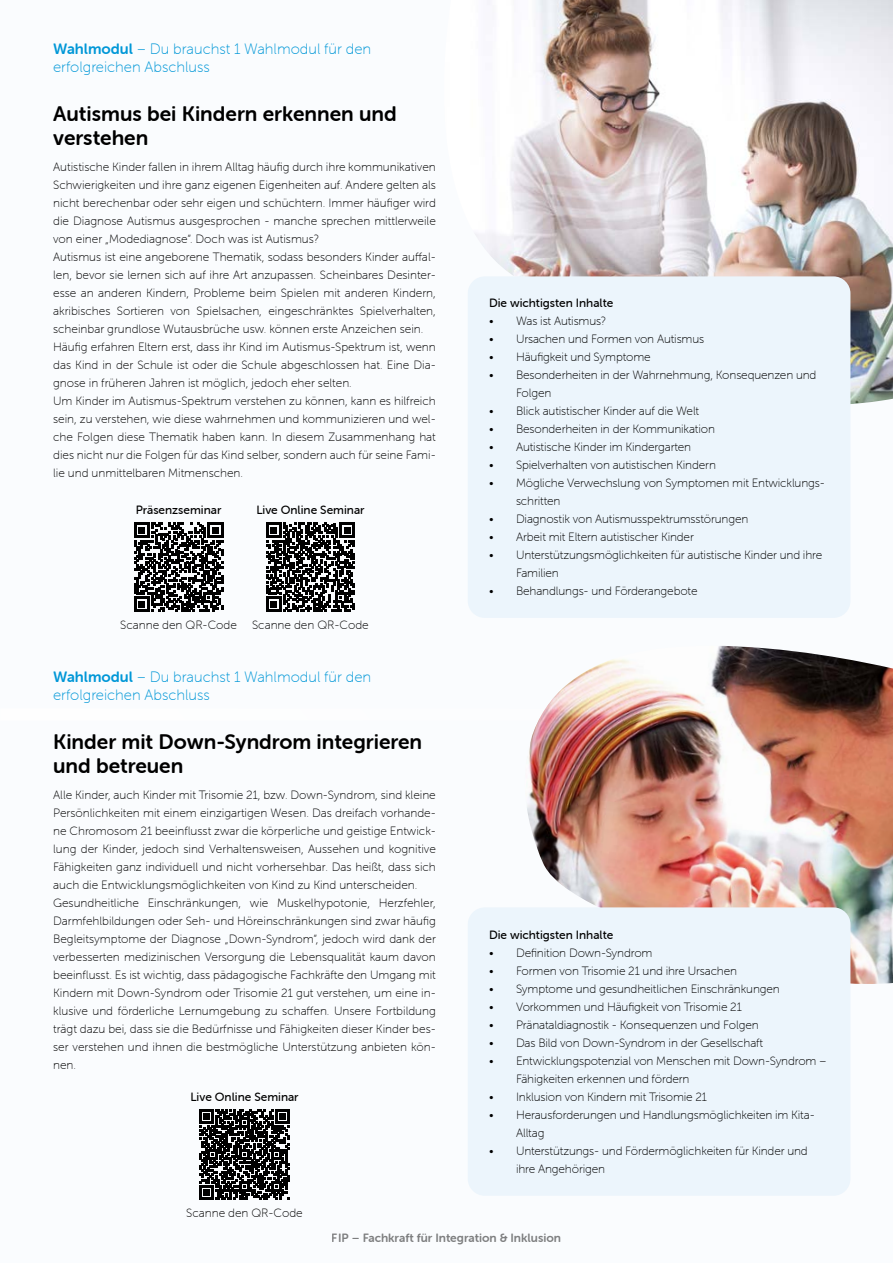
<style>
.page{position:relative;width:893px;height:1263px;background:#fafcfe}
.page>*{position:absolute;margin:0;border:0;box-sizing:border-box;transform-origin:0 0}
.t1{font:21px/24px "Museo Sans Rounded 700";color:#000}
.t2{font:15px/18px "Museo Sans Rounded 100";color:#0097d7}
.t3{font:12px/18px "Museo Sans Rounded 100";color:#000}
.t4{font:12px "Museo Sans Rounded 500";color:#000}
.t5{font:12px "Museo Sans Rounded 700";color:#000}
.s1{font-family:"Museo Sans Rounded 700"}
.s2{font-family:"Museo Sans Rounded 500"}
</style>
<div class="page">
<div style="left:0;top:708px;width:893px;height:12px;background:#fff"></div>
<img style="left:475px;top:0;width:418px;height:405px">
<img style="left:527px;top:646px;width:366px;height:338px">
<div style="left:468px;top:276px;width:382px;height:342px;background:#ecf5fc;border-radius:17px"></div>
<div style="left:468px;top:907px;width:382px;height:289px;background:#ecf5fc;border-radius:17px"></div>
<svg style="left:199px;top:1110px;width:91px;height:90px"></svg>
<svg style="left:266px;top:523px;width:89px;height:89px"></svg>
<svg style="left:134px;top:523px;width:89px;height:89px"></svg>
<p class="t2" style="left:53px;top:40px;width:319px"><span class="s1">Wahlmodul</span> – Du brauchst 1 Wahlmodul für den erfolgreichen Abschluss</p>
<h1 class="t1" style="left:53px;top:101px;width:345px">Autismus bei Kindern erkennen und verstehen</h1>
<p class="t3" style="left:53px;top:158px;width:384px">Autistische Kinder fallen in ihrem Alltag häufig durch ihre kommunikativen Schwierigkeiten und ihre ganz eigenen Eigenheiten auf. Andere gelten als nicht berechenbar oder sehr eigen und schüchtern. Immer häufiger wird die Diagnose Autismus ausgesprochen - manche sprechen mittlerweile von einer „Modediagnose“. Doch was ist Autismus?<br>Autismus ist eine angeborene Thematik, sodass besonders Kinder auffal&shy;len, bevor sie lernen sich auf ihre Art anzupassen. Scheinbares Desinter&shy;esse an anderen Kindern, Probleme beim Spielen mit anderen Kindern, akribisches Sortieren von Spielsachen, eingeschränktes Spielverhalten, scheinbar grundlose Wutausbrüche usw. können erste Anzeichen sein.<br>Häufig erfahren Eltern erst, dass ihr Kind im Autismus-Spektrum ist, wenn das Kind in der Schule ist oder die Schule abgeschlossen hat. Eine Dia&shy;gnose in früheren Jahren ist möglich, jedoch eher selten.<br>Um Kinder im Autismus-Spektrum verstehen zu können, kann es hilfreich sein, zu verstehen, wie diese wahrnehmen und kommunizieren und wel&shy;che Folgen diese Thematik haben kann. In diesem Zusammenhang hat dies nicht nur die Folgen für das Kind selber, sondern auch für seine Fami&shy;lie und unmittelbaren Mitmenschen.</p>
<p class="t4" style="left:136px;top:503px;width:87px">Präsenzseminar</p>
<p class="t4" style="left:256px;top:503px;width:110px">Live Online Seminar</p>
<p class="t3" style="left:120px;top:616px;width:118px">Scanne den QR-Code</p>
<p class="t3" style="left:252px;top:616px;width:118px">Scanne den QR-Code</p>
<p class="t2" style="left:53px;top:668px;width:319px"><span class="s1">Wahlmodul</span> – Du brauchst 1 Wahlmodul für den erfolgreichen Abschluss</p>
<h1 class="t1" style="left:53px;top:730px;width:370px">Kinder mit Down-Syndrom integrieren und betreuen</h1>
<p class="t3" style="left:53px;top:786px;width:384px">Alle Kinder, auch Kinder mit Trisomie 21, bzw. Down-Syndrom, sind kleine Persönlichkeiten mit einem einzigartigen Wesen. Das dreifach vorhande&shy;ne Chromosom 21 beeinflusst zwar die körperliche und geistige Entwick&shy;lung der Kinder, jedoch sind Verhaltensweisen, Aussehen und kognitive Fähigkeiten ganz individuell und nicht vorhersehbar. Das heißt, dass sich auch die Entwicklungsmöglichkeiten von Kind zu Kind unterscheiden.<br>Gesundheitliche Einschränkungen, wie Muskelhypotonie, Herzfehler, Darmfehlbildungen oder Seh- und Höreinschränkungen sind zwar häufig Begleitsymptome der Diagnose „Down-Syndrom“, jedoch wird dank der verbesserten medizinischen Versorgung die Lebensqualität kaum davon beeinflusst. Es ist wichtig, dass pädagogische Fachkräfte den Umgang mit Kindern mit Down-Syndrom oder Trisomie 21 gut verstehen, um eine in&shy;klusive und förderliche Lernumgebung zu schaffen. Unsere Fortbildung trägt dazu bei, dass sie die Bedürfnisse und Fähigkeiten dieser Kinder bes&shy;ser verstehen und ihnen die bestmögliche Unterstützung anbieten kön&shy;nen.</p>
<p class="t4" style="left:190px;top:1091px;width:110px">Live Online Seminar</p>
<p class="t3" style="left:186px;top:1204px;width:118px">Scanne den QR-Code</p>
<p class="t4" style="left:489px;top:296px;width:126px">Die wichtigsten Inhalte</p>
<p class="t3" style="left:489px;top:312px;width:119px">• Was ist Autismus?</p>
<p class="t3" style="left:489px;top:330px;width:217px">• Ursachen und Formen von Autismus</p>
<p class="t3" style="left:489px;top:348px;width:163px">• Häufigkeit und Symptome</p>
<p class="t3" style="left:516px;top:366px;width:302px;text-indent:-27px">• Besonderheiten in der Wahrnehmung, Konsequenzen und<br>Folgen</p>
<p class="t3" style="left:489px;top:402px;width:212px">• Blick autistischer Kinder auf die Welt</p>
<p class="t3" style="left:489px;top:420px;width:227px">• Besonderheiten in der Kommunikation</p>
<p class="t3" style="left:489px;top:438px;width:204px">• Autistische Kinder im Kindergarten</p>
<p class="t3" style="left:489px;top:456px;width:228px">• Spielverhalten von autistischen Kindern</p>
<p class="t3" style="left:516px;top:474px;width:310px;text-indent:-27px">• Mögliche Verwechslung von Symptomen mit Entwicklungs&shy;schritten</p>
<p class="t3" style="left:489px;top:510px;width:261px">• Diagnostik von Autismusspektrumsstörungen</p>
<p class="t3" style="left:489px;top:528px;width:206px">• Arbeit mit Eltern autistischer Kinder</p>
<p class="t3" style="left:516px;top:546px;width:308px;text-indent:-27px">• Unterstützungsmöglichkeiten für autistische Kinder und ihre<br>Familien</p>
<p class="t3" style="left:489px;top:582px;width:210px">• Behandlungs- und Förderangebote</p>
<p class="t4" style="left:489px;top:928px;width:126px">Die wichtigsten Inhalte</p>
<p class="t3" style="left:489px;top:944px;width:165px">• Definition Down-Syndrom</p>
<p class="t3" style="left:489px;top:962px;width:250px">• Formen von Trisomie 21 und ihre Ursachen</p>
<p class="t3" style="left:489px;top:980px;width:292px">• Symptome und gesundheitlichen Einschränkungen</p>
<p class="t3" style="left:489px;top:998px;width:254px">• Vorkommen und Häufigkeit von Trisomie 21</p>
<p class="t3" style="left:489px;top:1016px;width:271px">• Pränataldiagnostik - Konsequenzen und Folgen</p>
<p class="t3" style="left:489px;top:1034px;width:276px">• Das Bild von Down-Syndrom in der Gesellschaft</p>
<p class="t3" style="left:516px;top:1052px;width:312px;text-indent:-27px">• Entwicklungspotenzial von Menschen mit Down-Syndrom –<br>Fähigkeiten erkennen und fördern</p>
<p class="t3" style="left:489px;top:1088px;width:220px">• Inklusion von Kindern mit Trisomie 21</p>
<p class="t3" style="left:516px;top:1106px;width:300px;text-indent:-27px">• Herausforderungen und Handlungsmöglichkeiten im Kita-<br>Alltag</p>
<p class="t3" style="left:516px;top:1142px;width:293px;text-indent:-27px">• Unterstützungs- und Fördermöglichkeiten für Kinder und ihre Angehörigen</p>
<p class="t5" style="left:332px;top:1231px;width:231px">FIP <span class="s2">–</span> Fachkraft für Integration &amp; Inklusion</p>
</div>
